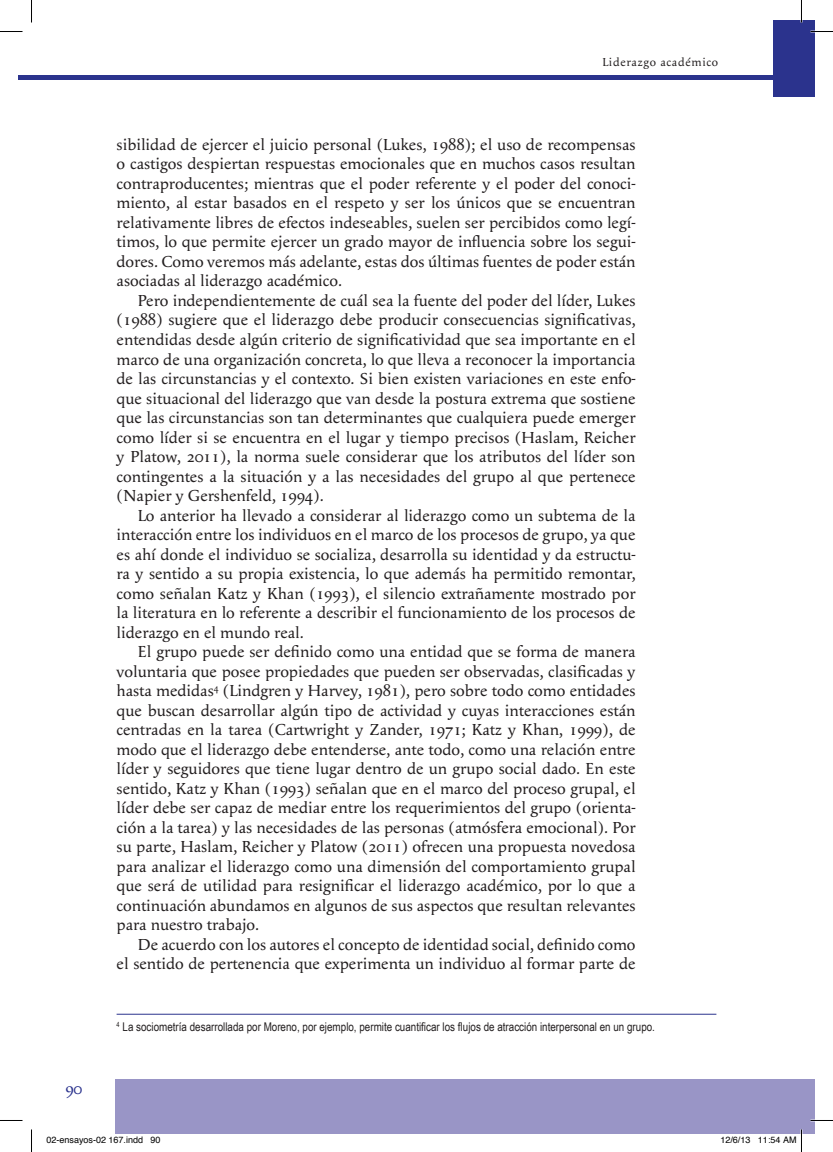
<style>
.page{position:relative;width:833px;height:1152px;background:#fff}
.page>*{position:absolute;margin:0;border:0;box-sizing:border-box;transform-origin:0 0}
.t1{font:16.5px/19.5px "Apolline";color:#231f20;text-align:justify}
.t2{font:16.5px "Apolline";color:#2b338d}
.PIE_DE_PAG{font:12px "Arial Narrow";color:#231f20}
.t3{font:12px "Apolline";letter-spacing:.06em;color:#231f20}
.t4{font:9px "Helvetica";color:#000}
</style>
<div class="page">
<div style="left:772px;top:20px;width:29px;height:76px;background:#2b338d"></div>
<div style="left:801px;top:20px;width:13px;height:76px;background:#2b338d"></div>
<hr style="left:117px;top:1014px;width:599px;height:1px;background:#2b338d">
<div style="left:801px;top:1079px;width:13px;height:54px;background:#9995c6"></div>
<div style="left:115px;top:1079px;width:686px;height:54px;background:#9995c6"></div>
<hr style="left:19px;top:75px;width:755px;height:4px;background:#2b338d">
<hr style="left:810px;top:1119px;width:23px;height:2px;background:#fff">
<hr style="left:800px;top:0;width:2px;height:22px;background:#fff">
<svg style="left:0;top:31px;width:22px;height:1px"></svg>
<svg style="left:810px;top:31px;width:23px;height:1px"></svg>
<svg style="left:0;top:1120px;width:22px;height:1px"></svg>
<svg style="left:810px;top:1120px;width:23px;height:1px"></svg>
<svg style="left:31px;top:0;width:1px;height:22px"></svg>
<svg style="left:31px;top:1129px;width:1px;height:22px"></svg>
<svg style="left:801px;top:0;width:1px;height:22px"></svg>
<svg style="left:758px;top:1129px;width:44px;height:22px"></svg>
<p class="t3" style="left:602px;top:55px;width:117px">Liderazgo académico</p>
<p class="t1" style="left:117px;top:135px;width:520px">sibilidad de ejercer el juicio personal (Lukes, 1988); el uso de recompensas o castigos despiertan respuestas emocionales que en muchos casos resultan contraproducentes; mientras que el poder referente y el poder del conoci&shy;miento, al estar basados en el respeto y ser los únicos que se encuentran relativamente libres de efectos indeseables, suelen ser percibidos como legí&shy;timos, lo que permite ejercer un grado mayor de influencia sobre los segui&shy;dores. Como veremos más adelante, estas dos últimas fuentes de poder están asociadas al liderazgo académico.</p>
<p class="t1" style="left:117px;top:291px;width:520px;text-indent:21px">Pero independientemente de cuál sea la fuente del poder del líder, Lukes (1988) sugiere que el liderazgo debe producir consecuencias significativas, entendidas desde algún criterio de significatividad que sea importante en el marco de una organización concreta, lo que lleva a reconocer la importancia de las circunstancias y el contexto. Si bien existen variaciones en este enfo&shy;que situacional del liderazgo que van desde la postura extrema que sostiene que las circunstancias son tan determinantes que cualquiera puede emerger como líder si se encuentra en el lugar y tiempo precisos (Haslam, Reicher y Platow, 2011), la norma suele considerar que los atributos del líder son contingentes a la situación y a las necesidades del grupo al que pertenece (Napier y Gershenfeld, 1994).</p>
<p class="t1" style="left:117px;top:505px;width:520px;text-indent:21px">Lo anterior ha llevado a considerar al liderazgo como un subtema de la interacción entre los individuos en el marco de los procesos de grupo, ya que es ahí donde el individuo se socializa, desarrolla su identidad y da estructu&shy;ra y sentido a su propia existencia, lo que además ha permitido remontar, como señalan Katz y Khan (1993), el silencio extrañamente mostrado por la literatura en lo referente a describir el funcionamiento de los procesos de liderazgo en el mundo real.</p>
<p class="t1" style="left:117px;top:642px;width:520px;text-indent:21px">El grupo puede ser definido como una entidad que se forma de manera voluntaria que posee propiedades que pueden ser observadas, clasificadas y hasta medidas<sup>4</sup> (Lindgren y Harvey, 1981), pero sobre todo como entidades que buscan desarrollar algún tipo de actividad y cuyas interacciones están centradas en la tarea (Cartwright y Zander, 1971; Katz y Khan, 1999), de modo que el liderazgo debe entenderse, ante todo, como una relación entre líder y seguidores que tiene lugar dentro de un grupo social dado. En este sentido, Katz y Khan (1993) señalan que en el marco del proceso grupal, el líder debe ser capaz de mediar entre los requerimientos del grupo (orienta&shy;ción a la tarea) y las necesidades de las personas (atmósfera emocional). Por su parte, Haslam, Reicher y Platow (2011) ofrecen una propuesta novedosa para analizar el liderazgo como una dimensión del comportamiento grupal que será de utilidad para resignificar el liderazgo académico, por lo que a continuación abundamos en algunos de sus aspectos que resultan relevantes para nuestro trabajo.</p>
<p class="t1" style="left:117px;top:934px;width:520px;text-align:right">De acuerdo con los autores el concepto de identidad social, definido como<br>el sentido de pertenencia que experimenta un individuo al formar parte de</p>
<p class="t2" style="left:66px;top:1078px;width:18px">90</p>
<p class="PIE_DE_PAG" style="left:117px;top:1018px;width:540px"><sup>4</sup> La sociometría desarrollada por Moreno, por ejemplo, permite cuantificar los flujos de atracción interpersonal en un grupo.</p>
<p class="t4" style="left:46px;top:1132px;width:116px">02-ensayos-02 167.indd 90</p>
<p class="t4" style="left:720px;top:1132px;width:78px">12/6/13 11:54 AM</p>
</div>
